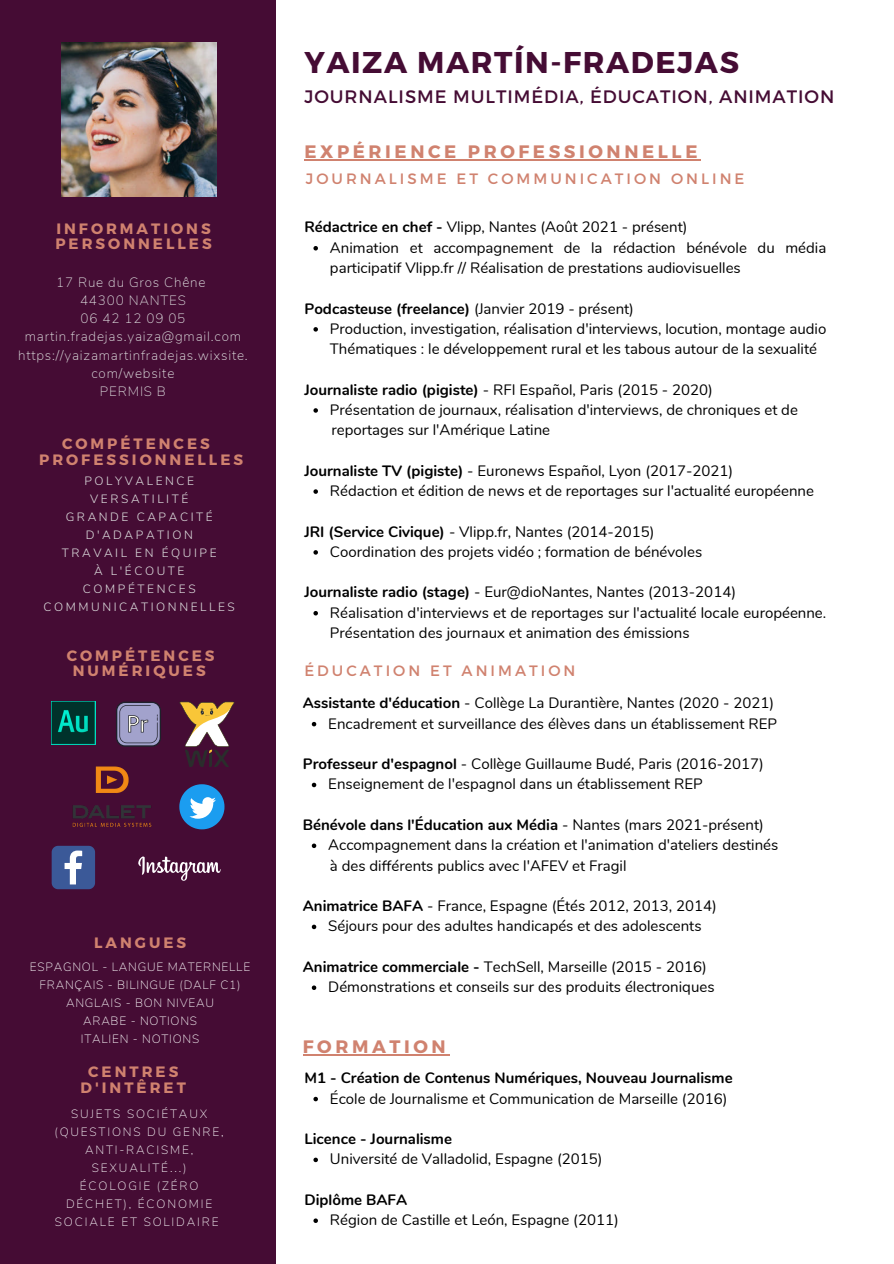
<style>
.page{position:relative;width:894px;height:1264px;background:#fff}
.page>*{position:absolute;margin:0;border:0;box-sizing:border-box;transform-origin:0 0}
.t1{font:700 30px "Montserrat";letter-spacing:.05em;color:#450c34}
.t2{font:18px "Montserrat";letter-spacing:.05em;color:#450c34}
.t3{font:700 18px "Montserrat";letter-spacing:.2em;color:#d0826f}
.t4{font:15px/20.2px "Nunito";color:#000}
.t5{font:700 15px "Nunito";color:#000}
.t6{font:700 15px/15.8px "Montserrat";letter-spacing:.2em;color:#d0826f}
.t7{font:15px "Montserrat";letter-spacing:.2em;color:#d0826f}
.t8{font:200 13.5px "Nunito Sans";letter-spacing:.06em;color:#dfe0e0}
.t9{font:200 12px/18px "Nunito Sans";letter-spacing:.15em;color:#fff;text-align:center}
.t10{font:300 12px/18px "Nunito Sans";letter-spacing:.21em;color:#dfe0e0;text-align:center}
.t11{font:200 12px "Nunito Sans";letter-spacing:.06em;color:#fff}
.s1{font-weight:700}
.s2{font-weight:400}
</style>
<div class="page">
<div style="left:0;top:0;width:275px;height:1263px;background:#450c34"></div>
<svg style="left:313px;top:246px;width:5px;height:4px"></svg>
<svg style="left:313px;top:327px;width:5px;height:4px"></svg>
<svg style="left:313px;top:408px;width:5px;height:5px"></svg>
<svg style="left:313px;top:489px;width:5px;height:5px"></svg>
<svg style="left:313px;top:550px;width:5px;height:4px"></svg>
<svg style="left:313px;top:611px;width:5px;height:4px"></svg>
<img style="left:62px;top:43px;width:154px;height:154px">
<svg style="left:312px;top:722px;width:4px;height:4px"></svg>
<svg style="left:312px;top:782px;width:4px;height:5px"></svg>
<svg style="left:312px;top:843px;width:4px;height:5px"></svg>
<svg style="left:312px;top:924px;width:4px;height:5px"></svg>
<svg style="left:312px;top:985px;width:4px;height:5px"></svg>
<svg style="left:116px;top:701px;width:45px;height:45px;background:#8987aa"></svg>
<svg style="left:179px;top:701px;width:55px;height:66px"></svg>
<svg style="left:138px;top:856px;width:82px;height:24px"></svg>
<svg style="left:179px;top:784px;width:45px;height:45px"></svg>
<svg style="left:52px;top:845px;width:43px;height:44px;background:#5a70a4"></svg>
<img style="left:72px;top:766px;width:80px;height:61px">
<img style="left:52px;top:701px;width:44px;height:43px">
<svg style="left:313px;top:1096px;width:5px;height:5px"></svg>
<svg style="left:313px;top:1157px;width:5px;height:5px"></svg>
<svg style="left:313px;top:1218px;width:5px;height:4px"></svg>
<hr style="left:304px;top:159px;width:397px;height:1px;background:#d0826f">
<hr style="left:303px;top:1054px;width:146px;height:1px;background:#d0826f">
<p class="t6" style="left:55px;top:220px;width:158px">INFORMATIONS<br>PERSONNELLES</p>
<p class="t8" style="left:56px;top:273px;width:151px">17 Rue du Gros Chêne</p>
<p class="t8" style="left:80px;top:291px;width:107px">44300 NANTES</p>
<p class="t8" style="left:80px;top:309px;width:106px">06 42 12 09 05</p>
<p class="t8" style="left:25px;top:328px;width:218px">martin.fradejas.yaiza@gmail.com</p>
<p class="t8" style="left:18px;top:346px;width:231px">https://yaizamartinfradejas.wixsite.</p>
<p class="t8" style="left:91px;top:364px;width:84px">com/website</p>
<p class="t8" style="left:100px;top:382px;width:67px">PERMIS B</p>
<p class="t6" style="left:62px;top:435px;width:149px">COMPÉTENCES</p>
<p class="t6" style="left:39px;top:451px;width:205px">PROFESSIONNELLES</p>
<p class="t10" style="left:84px;top:472px;width:111px">POLYVALENCE</p>
<p class="t10" style="left:90px;top:490px;width:100px">VERSATILITÉ</p>
<p class="t10" style="left:66px;top:508px;width:148px">GRANDE CAPACITÉ<br>D'ADAPATION</p>
<p class="t10" style="left:62px;top:544px;width:156px">TRAVAIL EN ÉQUIPE</p>
<p class="t10" style="left:94px;top:562px;width:92px">À L'ÉCOUTE</p>
<p class="t10" style="left:44px;top:580px;width:193px">COMPÉTENCES<br>COMMUNICATIONNELLES</p>
<p class="t6" style="left:67px;top:646px;width:149px">COMPÉTENCES</p>
<p class="t6" style="left:73px;top:662px;width:134px">NUMÉRIQUES</p>
<p class="t6" style="left:94px;top:933px;width:94px">LANGUES</p>
<p class="t11" style="left:30px;top:959px;width:222px">ESPAGNOL - LANGUE MATERNELLE</p>
<p class="t11" style="left:40px;top:977px;width:202px">FRANÇAIS - BILINGUE (DALF C1)</p>
<p class="t11" style="left:66px;top:995px;width:149px">ANGLAIS - BON NIVEAU</p>
<p class="t11" style="left:83px;top:1013px;width:115px">ARABE - NOTIONS</p>
<p class="t11" style="left:81px;top:1031px;width:120px">ITALIEN - NOTIONS</p>
<p class="t6" style="left:81px;top:1063px;width:107px;text-align:center">CENTRES<br>D'INTÊRET</p>
<p class="t9" style="left:54px;top:1105px;width:171px">SUJETS SOCIÉTAUX (QUESTIONS DU GENRE,<br>ANTI-RACISME,<br>SEXUALITÉ...)</p>
<p class="t9" style="left:55px;top:1177px;width:165px">ÉCOLOGIE (ZÉRO<br>DÉCHET), ÉCONOMIE<br>SOCIALE ET SOLIDAIRE</p>
<p class="t1" style="left:304px;top:43px;width:436px">YAIZA MARTÍN-FRADEJAS</p>
<p class="t2" style="left:304px;top:85px;width:531px">JOURNALISME MULTIMÉDIA, ÉDUCATION, ANIMATION</p>
<p class="t3" style="left:304px;top:140px;width:394px">EXPÉRIENCE PROFESSIONNELLE</p>
<p class="t7" style="left:306px;top:169px;width:440px">JOURNALISME ET COMMUNICATION ONLINE</p>
<p class="t4" style="left:304px;top:217px;width:384px"><span class="s1">Rédactrice en chef -</span> Vlipp, Nantes (Août 2021 - présent)</p>
<p class="t4" style="left:330px;top:238px;width:497px">Animation et accompagnement de la rédaction bénévole du média participatif Vlipp.fr // Réalisation de prestations audiovisuelles</p>
<p class="t5" style="left:304px;top:298px;width:331px">Podcasteuse (freelance) <span class="s2">(Janvier 2019 - présent)</span></p>
<p class="t4" style="left:330px;top:319px;width:497px">Production, investigation, réalisation d'interviews, locution, montage audio<br>Thématiques : le développement rural et les tabous autour de la sexualité</p>
<p class="t4" style="left:304px;top:379px;width:410px"><span class="s1">Journaliste radio (pigiste)</span> - RFI Español, Paris (2015 - 2020)</p>
<p class="t4" style="left:331px;top:420px;width:220px">reportages sur l'Amérique Latine</p>
<p class="t4" style="left:304px;top:461px;width:430px"><span class="s1">Journaliste TV (pigiste)</span> - Euronews Español, Lyon (2017-2021)</p>
<p class="t4" style="left:330px;top:400px;width:469px">Présentation de journaux, réalisation d'interviews, de chroniques et de</p>
<p class="t4" style="left:330px;top:481px;width:485px">Rédaction et édition de news et de reportages sur l'actualité européenne</p>
<p class="t4" style="left:304px;top:521px;width:351px"><span class="s1">JRI (Service Civique)</span> - Vlipp.fr, Nantes (2014-2015)</p>
<p class="t4" style="left:330px;top:542px;width:373px">Coordination des projets vidéo ; formation de bénévoles</p>
<p class="t4" style="left:304px;top:582px;width:433px"><span class="s1">Journaliste radio (stage)</span> - Eur@dioNantes, Nantes (2013-2014)</p>
<p class="t4" style="left:330px;top:602px;width:497px">Réalisation d'interviews et de reportages sur l'actualité locale européenne.<br>Présentation des journaux et animation des émissions</p>
<p class="t7" style="left:304px;top:661px;width:272px">ÉDUCATION ET ANIMATION</p>
<p class="t4" style="left:303px;top:693px;width:472px"><span class="s1">Assistante d'éducation</span> - Collège La Durantière, Nantes (2020 - 2021)</p>
<p class="t4" style="left:328px;top:713px;width:450px">Encadrement et surveillance des élèves dans un établissement REP</p>
<p class="t4" style="left:303px;top:754px;width:462px"><span class="s1">Professeur d'espagnol</span> - Collège Guillaume Budé, Paris (2016-2017)</p>
<p class="t4" style="left:328px;top:774px;width:376px">Enseignement de l'espagnol dans un établissement REP</p>
<p class="t5" style="left:303px;top:814px;width:462px">Bénévole dans l'Éducation aux Média <span class="s2">- Nantes (mars 2021-présent)</span></p>
<p class="t4" style="left:330px;top:855px;width:298px">à des différents publics avec l'AFEV et Fragil</p>
<p class="t4" style="left:303px;top:896px;width:415px"><span class="s1">Animatrice BAFA</span> - France, Espagne (Étés 2012, 2013, 2014)</p>
<p class="t4" style="left:328px;top:835px;width:451px">Accompagnement dans la création et l'animation d'ateliers destinés</p>
<p class="t4" style="left:328px;top:916px;width:375px">Séjours pour des adultes handicapés et des adolescents</p>
<p class="t4" style="left:303px;top:956px;width:405px"><span class="s1">Animatrice commerciale -</span> TechSell, Marseille (2015 - 2016)</p>
<p class="t4" style="left:328px;top:977px;width:387px">Démonstrations et conseils sur des produits électroniques</p>
<p class="t3" style="left:303px;top:1035px;width:144px">FORMATION</p>
<p class="t5" style="left:304px;top:1068px;width:429px">M1 - Création de Contenus Numériques, Nouveau Journalisme</p>
<p class="t4" style="left:330px;top:1088px;width:399px">École de Journalisme et Communication de Marseille (2016)</p>
<p class="t5" style="left:304px;top:1128px;width:149px">Licence - Journalisme</p>
<p class="t4" style="left:330px;top:1149px;width:274px">Université de Valladolid, Espagne (2015)</p>
<p class="t5" style="left:304px;top:1189px;width:104px">Diplôme BAFA</p>
<p class="t4" style="left:330px;top:1210px;width:290px">Région de Castille et León, Espagne (2011)</p>
</div>
